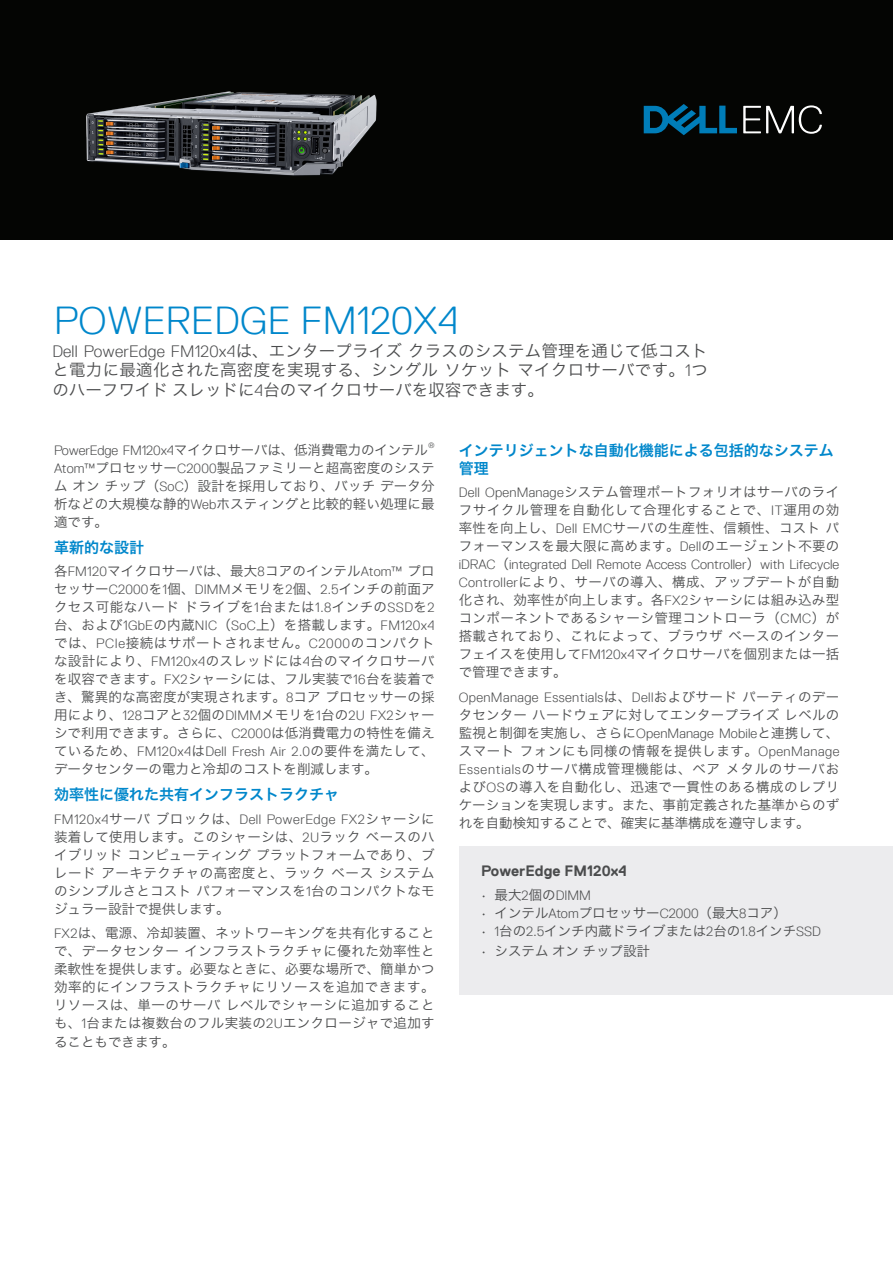
<style>
.page{position:relative;width:893px;height:1263px;background:#fff}
.page>*{position:absolute;margin:0;border:0;box-sizing:border-box;transform-origin:0 0}
.Document_Headline{font:300 39px "Dell Replica TT";letter-spacing:.01em;color:#0087cb}
.Document_Headline-2{font:16.5px/19.5px "Hira Kaku Pro W3";color:#4b4c4d;text-align:justify}
.Body_Headline{font:15px/18px "Hira Kaku Pro W6";color:#0087cb}
.Body_Headline-2{font:700 15px "Dell Replica TT";color:#4b4c4d}
.Body_Headline-3{font:13.5px/18px "Hira Kaku Pro W3";letter-spacing:.01em;color:#4b4c4d;text-align:justify}
.Body_Text{font:13.5px/18px "Hira Kaku Pro W3";letter-spacing:.01em;color:#4b4c4d;text-align:justify}
.Body_Text-2{font:13.5px "Hira Kaku Pro W3";letter-spacing:-.01em;color:#4b4c4d}
.t1{font:300 13.5px "Dell Replica TT";color:#4b4c4d}
.Body_Text-3{font:300 7.8px "Dell Replica TT";color:#4b4c4d}
.s1{font-family:"Dell Replica TT";font-weight:300}
.s2{font-family:"Hira Kaku Pro W3";font-weight:400}
</style>
<div class="page">
<div style="left:0;top:0;width:893px;height:240px;background:#040503"></div>
<svg style="left:743px;top:105px;width:79px;height:29px"></svg>
<svg style="left:644px;top:104px;width:93px;height:31px"></svg>
<div style="left:459px;top:847px;width:434px;height:148px;background:#ececee"></div>
<img style="left:86px;top:91px;width:291px;height:85px">
<p class="Document_Headline" style="left:54px;top:298px;width:406px">POWEREDGE FM120X4</p>
<p class="Document_Headline-2" style="left:52px;top:339px;width:657px"><span class="s1">Dell PowerEdge FM120x4</span>は、エンタープライズクラスのシステム管理を通じて低コストと電力に最適化された高密度を実現する、シングルソケットマイクロサーバです。<span class="s1">1</span>つのハーフワイドスレッドに<span class="s1">4</span>台のマイクロサーバを収容できます。</p>
<p class="Body_Text-2" style="left:54px;top:437px;width:376px"><span class="s1">PowerEdge FM120x4</span>マイクロサーバは、低消費電力のインテル</p>
<p class="Body_Text-3" style="left:428px;top:441px;width:8px">®</p>
<p class="Body_Text" style="left:54px;top:458px;width:382px"><span class="s1">Atom™</span>プロセッサー<span class="s1">C2000</span>製品ファミリーと超高密度のシステムオンチップ（<span class="s1">SoC</span>）設計を採用しており、バッチデータ分析などの大規模な静的<span class="s1">Web</span>ホスティングと比較的軽い処理に最適です。</p>
<p class="Body_Headline" style="left:54px;top:537px;width:91px">革新的な設計</p>
<p class="Body_Headline-3" style="left:54px;top:561px;width:382px">各<span class="s1">FM120</span>マイクロサーバは、最大<span class="s1">8</span>コアのインテル<span class="s1">Atom™</span> プロセッサー<span class="s1">C2000</span>を<span class="s1">1</span>個、<span class="s1">DIMM</span>メモリを<span class="s1">2</span>個、<span class="s1">2.5</span>インチの前面アクセス可能なハードドライブを<span class="s1">1</span>台または<span class="s1">1.8</span>インチの<span class="s1">SSD</span>を<span class="s1">2</span>台、および<span class="s1">1GbE</span>の内蔵<span class="s1">NIC</span>（<span class="s1">SoC</span>上）を搭載します。<span class="s1">FM120x4</span>では、<span class="s1">PCIe</span>接続はサポートされません。<span class="s1">C2000</span>のコンパクトな設計により、<span class="s1">FM120x4</span>のスレッドには<span class="s1">4</span>台のマイクロサーバを収容できます。<span class="s1">FX2</span>シャーシには、フル実装で<span class="s1">16</span>台を装着でき、驚異的な高密度が実現されます。<span class="s1">8</span>コアプロセッサーの採用により、<span class="s1">128</span>コアと<span class="s1">32</span>個の<span class="s1">DIMM</span>メモリを<span class="s1">1</span>台の<span class="s1">2U FX2</span>シャーシで利用できます。さらに、<span class="s1">C2000</span>は低消費電力の特性を備えているため、<span class="s1">FM120x4</span>は<span class="s1">Dell Fresh Air 2.0</span>の要件を満たして、データセンターの電力と冷却のコストを削減します。</p>
<p class="Body_Headline" style="left:54px;top:785px;width:286px">効率性に優れた共有インフラストラクチャ</p>
<p class="Body_Headline-3" style="left:54px;top:809px;width:382px"><span class="s1">FM120x4</span>サーバブロックは、<span class="s1">Dell PowerEdge FX2</span>シャーシに装着して使用します。このシャーシは、<span class="s1">2U</span>ラックベースのハイブリッドコンピューティングプラットフォームであり、ブレードアーキテクチャの高密度と、ラックベースシステムのシンプルさとコストパフォーマンスを<span class="s1">1</span>台のコンパクトなモジュラー設計で提供します。</p>
<p class="Body_Headline-3" style="left:54px;top:923px;width:382px"><span class="s1">FX2</span>は、電源、冷却装置、ネットワーキングを共有化することで、データセンターインフラストラクチャに優れた効率性と柔軟性を提供します。必要なときに、必要な場所で、簡単かつ効率的にインフラストラクチャにリソースを追加できます。リソースは、単一のサーバレベルでシャーシに追加することも、<span class="s1">1</span>台または複数台のフル実装の<span class="s1">2U</span>エンクロージャで追加することもできます。</p>
<p class="Body_Headline" style="left:459px;top:440px;width:377px">インテリジェントな自動化機能による包括的なシステム管理</p>
<p class="Body_Text" style="left:459px;top:482px;width:382px"><span class="s1">Dell OpenManage</span>システム管理ポートフォリオはサーバのライフサイクル管理を自動化して合理化することで、<span class="s1">IT</span>運用の効率性を向上し、<span class="s1">Dell EMC</span>サーバの生産性、信頼性、コストパフォーマンスを最大限に高めます。<span class="s1">Dell</span>のエージェント不要の<span class="s1">iDRAC</span>（<span class="s1">integrated Dell Remote Access Controller</span>）<span class="s1">with Lifecycle Controller</span>により、サーバの導入、構成、アップデートが自動化され、効率性が向上します。各<span class="s1">FX2</span>シャーシには組み込み型コンポーネントであるシャーシ管理コントローラ（<span class="s1">CMC</span>）が搭載されており、これによって、ブラウザベースのインターフェイスを使用して<span class="s1">FM120x4</span>マイクロサーバを個別または一括で管理できます。</p>
<p class="Body_Text" style="left:459px;top:687px;width:382px"><span class="s1">OpenManage Essentials</span>は、<span class="s1">Dell</span>およびサードパーティのデータセンターハードウェアに対してエンタープライズレベルの監視と制御を実施し、さらに<span class="s1">OpenManage Mobile</span>と連携して、スマートフォンにも同様の情報を提供します。<span class="s1">OpenManage Essentials</span>のサーバ構成管理機能は、ベアメタルのサーバおよび<span class="s1">OS</span>の導入を自動化し、迅速で一貫性のある構成のレプリケーションを実現します。また、事前定義された基準からのずれを自動検知することで、確実に基準構成を遵守します。</p>
<p class="Body_Headline-2" style="left:481px;top:863px;width:147px">PowerEdge FM120x4</p>
<p class="t1" style="left:481px;top:887px;width:111px">• <span class="s2">最大</span>2<span class="s2">個の</span>DIMM</p>
<p class="Body_Headline-3" style="left:481px;top:903px;width:307px"><span class="s1">•</span> インテル<span class="s1">Atom</span>プロセッサー<span class="s1">C2000</span>（最大<span class="s1">8</span>コア）</p>
<p class="Body_Headline-3" style="left:481px;top:921px;width:341px"><span class="s1">• 1</span>台の<span class="s1">2.5</span>インチ内蔵ドライブまたは<span class="s1">2</span>台の<span class="s1">1.8</span>インチ<span class="s1">SSD</span></p>
<p class="Body_Headline-3" style="left:481px;top:941px;width:171px"><span class="s1">•</span> システムオンチップ設計</p>
</div>
